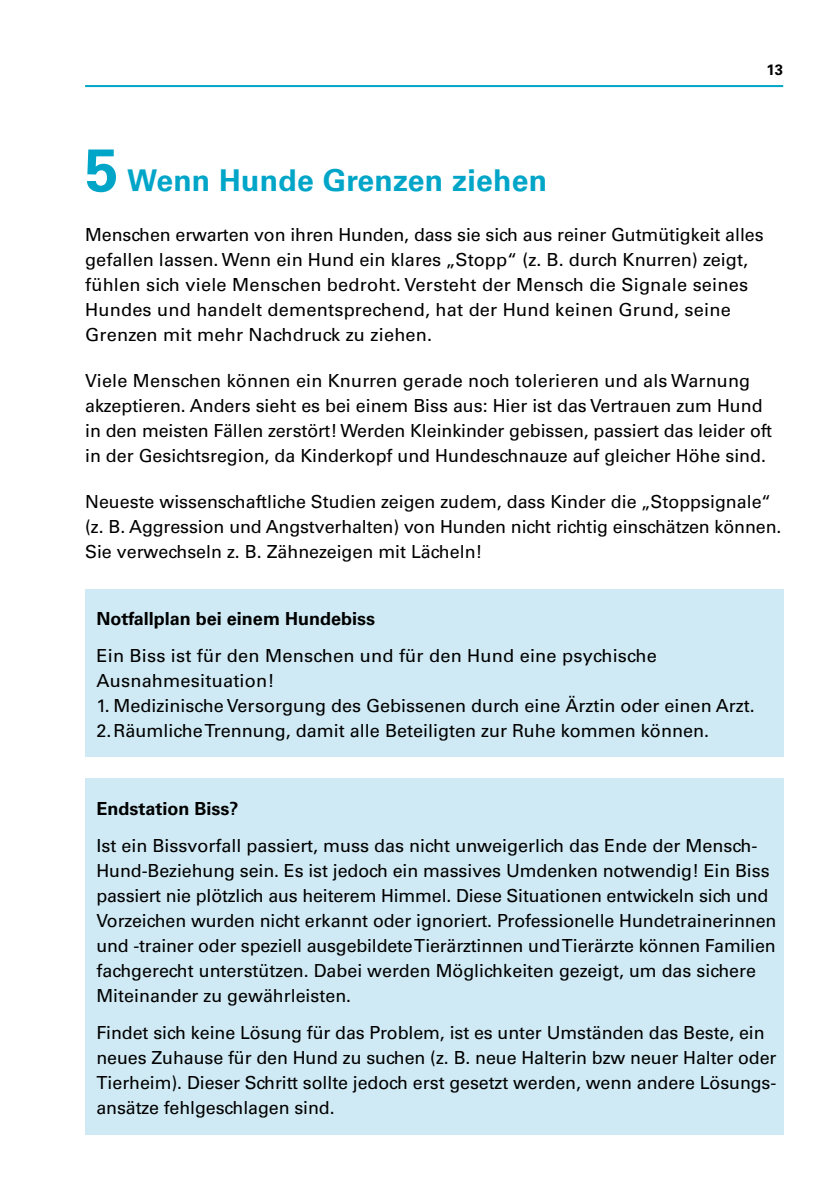
<style>
.page{position:relative;width:840px;height:1191px;background:#fff}
.page>*{position:absolute;margin:0;border:0;box-sizing:border-box;transform-origin:0 0}
.h1_Titel_1{font:700 30px "Univers";letter-spacing:.01em;color:#00a5c8}
.t1{font:18px/25px "Univers";color:#000}
.h2_Titel_2{font:700 18px "Univers";color:#000}
.t2{font:700 15px "Univers";color:#000}
.s1{font-size:60px}
</style>
<div class="page">
<hr style="left:85px;top:85px;width:697px;height:2px;background:#00a5c8">
<div style="left:85px;top:589px;width:697px;height:168px;background:#cfeaf4"></div>
<div style="left:85px;top:778px;width:697px;height:356px;background:#cfeaf4"></div>
<p class="t2" style="left:766px;top:61px;width:18px">13</p>
<h1 class="h1_Titel_1" style="left:85px;top:163px;width:463px"><span class="s1">5</span> Wenn Hunde Grenzen ziehen</h1>
<p class="t1" style="left:85px;top:222px;width:679px">Menschen erwarten von ihren Hunden, dass sie sich aus reiner Gutmütigkeit alles gefallen lassen. Wenn ein Hund ein klares „Stopp“ (z. B. durch Knurren) zeigt, fühlen sich viele Menschen bedroht. Versteht der Mensch die Signale seines Hundes und handelt dementsprechend, hat der Hund keinen Grund, seine Grenzen mit mehr Nachdruck zu ziehen.</p>
<p class="t1" style="left:85px;top:368px;width:688px">Viele Menschen können ein Knurren gerade noch tolerieren und als Warnung akzeptieren. Anders sieht es bei einem Biss aus: Hier ist das Vertrauen zum Hund in den meisten Fällen zerstört! Werden Kleinkinder gebissen, passiert das leider oft in der Gesichtsregion, da Kinderkopf und Hundeschnauze auf gleicher Höhe sind.</p>
<p class="t1" style="left:85px;top:489px;width:697px">Neueste wissenschaftliche Studien zeigen zudem, dass Kinder die „Stoppsignale“ (z. B. Aggression und Angstverhalten) von Hunden nicht richtig einschätzen können.<br>Sie verwechseln z. B. Zähnezeigen mit Lächeln!</p>
<h2 class="h2_Titel_2" style="left:96px;top:608px;width:280px">Notfallplan bei einem Hundebiss</h2>
<p class="t1" style="left:96px;top:643px;width:561px">Ein Biss ist für den Menschen und für den Hund eine psychische<br>Ausnahmesituation!</p>
<p class="t1" style="left:96px;top:693px;width:659px">1. Medizinische Versorgung des Gebissenen durch eine Ärztin oder einen Arzt.</p>
<p class="t1" style="left:96px;top:718px;width:613px">2.Räumliche Trennung, damit alle Beteiligten zur Ruhe kommen können.</p>
<h2 class="h2_Titel_2" style="left:96px;top:798px;width:144px">Endstation Biss?</h2>
<p class="t1" style="left:96px;top:833px;width:681px">Ist ein Bissvorfall passiert, muss das nicht unweigerlich das Ende der Mensch-Hund-Beziehung sein. Es ist jedoch ein massives Umdenken notwendig! Ein Biss passiert nie plötzlich aus heiterem Himmel. Diese Situationen entwickeln sich und Vorzeichen wurden nicht erkannt oder ignoriert. Professionelle Hundetrainerinnen und -trainer oder speziell ausgebildete Tierärztinnen und Tierärzte können Familien fachgerecht unterstützen. Dabei werden Möglichkeiten gezeigt, um das sichere Miteinander zu gewährleisten.</p>
<p class="t1" style="left:96px;top:1020px;width:681px">Findet sich keine Lösung für das Problem, ist es unter Umständen das Beste, ein neues Zuhause für den Hund zu suchen (z. B. neue Halterin bzw neuer Halter oder Tierheim). Dieser Schritt sollte jedoch erst gesetzt werden, wenn andere Lösungs&shy;ansätze fehlgeschlagen sind.</p>
</div>
